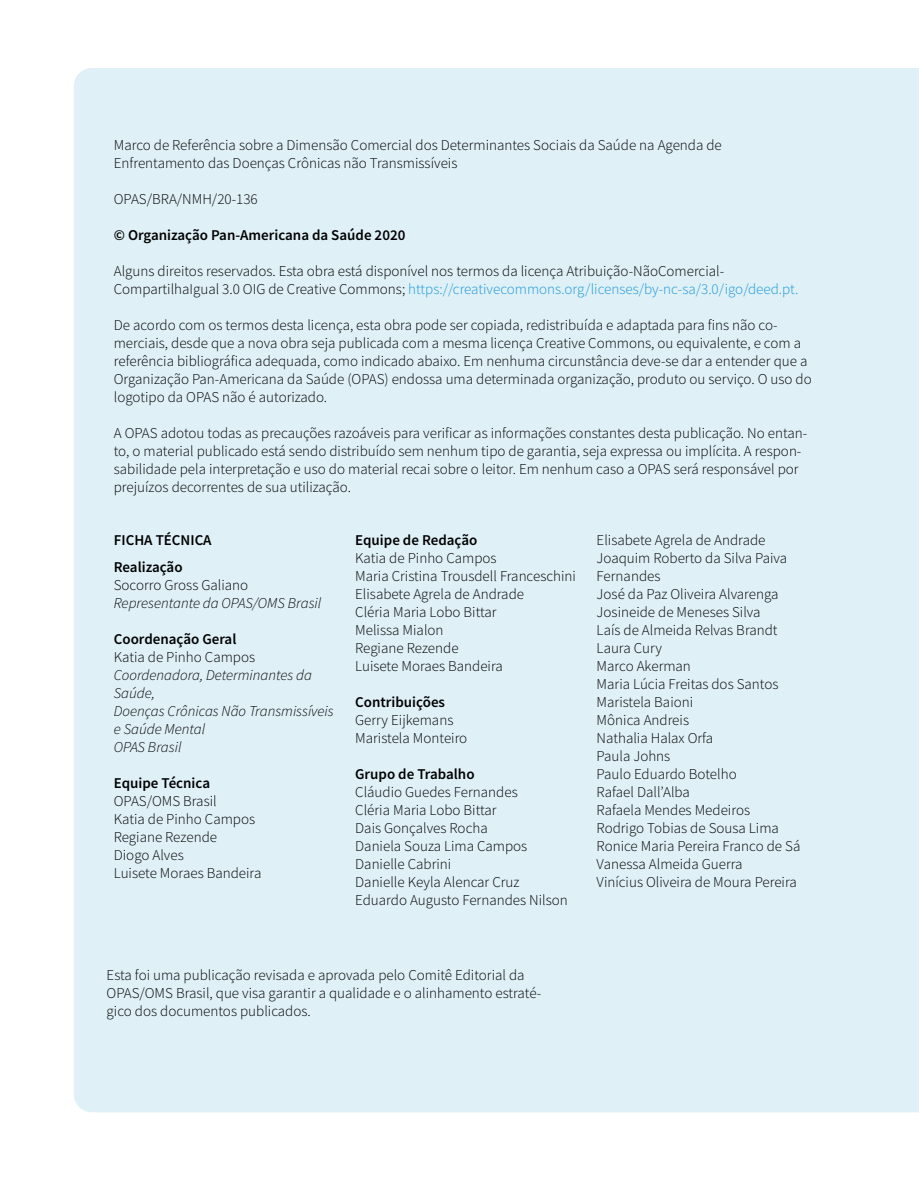
<style>
.page{position:relative;width:919px;height:1191px;background:#fff}
.page>*{position:absolute;margin:0;border:0;box-sizing:border-box;transform-origin:0 0}
.t1{font:300 15px/18px "Source Sans Pro";color:#000}
.t2{font:600 15px/26.5px "Source Sans Pro";color:#000}
.t3{font:italic 300 15px/18px "Source Sans Pro";color:#000}
.s1{color:#1c98d5}
</style>
<div class="page">
<div style="left:74px;top:68px;width:844px;height:1044px;background:#dff0f7"></div>
<p class="t1" style="left:114px;top:136px;width:609px">Marco de Referência sobre a Dimensão Comercial dos Determinantes Sociais da Saúde na Agenda de<br>Enfrentamento das Doenças Crônicas não Transmissíveis</p>
<p class="t1" style="left:114px;top:190px;width:145px">OPAS/BRA/NMH/20-136</p>
<p class="t2" style="left:114px;top:222px;width:293px">© Organização Pan-Americana da Saúde 2020</p>
<p class="t1" style="left:114px;top:262px;width:686px">Alguns direitos reservados. Esta obra está disponível nos termos da licença Atribuição-NãoComercial-<br>CompartilhaIgual 3.0 OIG de Creative Commons; <span class="s1">https://creativecommons.org/licenses/by-nc-sa/3.0/igo/deed.pt.</span></p>
<p class="t1" style="left:114px;top:316px;width:699px">De acordo com os termos desta licença, esta obra pode ser copiada, redistribuída e adaptada para fins não co&shy;merciais, desde que a nova obra seja publicada com a mesma licença Creative Commons, ou equivalente, e com a referência bibliográfica adequada, como indicado abaixo. Em nenhuma circunstância deve-se dar a entender que a Organização Pan-Americana da Saúde (OPAS) endossa uma determinada organização, produto ou serviço. O uso do logotipo da OPAS não é autorizado.</p>
<p class="t1" style="left:114px;top:424px;width:695px">A OPAS adotou todas as precauções razoáveis para verificar as informações constantes desta publicação. No entan&shy;to, o material publicado está sendo distribuído sem nenhum tipo de garantia, seja expressa ou implícita. A respon&shy;sabilidade pela interpretação e uso do material recai sobre o leitor. Em nenhum caso a OPAS será responsável por prejuízos decorrentes de sua utilização.</p>
<p class="t2" style="left:114px;top:526px;width:99px">FICHA TÉCNICA<br>Realização</p>
<p class="t1" style="left:114px;top:575px;width:136px">Socorro Gross Galiano</p>
<p class="t3" style="left:114px;top:593px;width:209px">Representante da OPAS/OMS Brasil</p>
<p class="t2" style="left:114px;top:625px;width:124px">Coordenação Geral</p>
<p class="t1" style="left:114px;top:647px;width:143px">Katia de Pinho Campos</p>
<p class="t3" style="left:114px;top:665px;width:221px">Coordenadora, Determinantes da<br>Saúde,<br>Doenças Crônicas Não Transmissíveis e Saúde Mental<br>OPAS Brasil</p>
<p class="t2" style="left:114px;top:769px;width:98px">Equipe Técnica</p>
<p class="t1" style="left:114px;top:791px;width:149px">OPAS/OMS Brasil<br>Katia de Pinho Campos<br>Regiane Rezende<br>Diogo Alves<br>Luisete Moraes Bandeira</p>
<p class="t2" style="left:355px;top:526px;width:124px">Equipe de Redação</p>
<p class="t1" style="left:355px;top:549px;width:222px">Katia de Pinho Campos<br>Maria Cristina Trousdell Franceschini<br>Elisabete Agrela de Andrade<br>Cléria Maria Lobo Bittar<br>Melissa Mialon<br>Regiane Rezende<br>Luisete Moraes Bandeira</p>
<p class="t2" style="left:355px;top:688px;width:91px">Contribuições</p>
<p class="t1" style="left:355px;top:711px;width:114px">Gerry Eijkemans<br>Maristela Monteiro</p>
<p class="t2" style="left:355px;top:760px;width:121px">Grupo de Trabalho</p>
<p class="t1" style="left:355px;top:783px;width:214px">Cláudio Guedes Fernandes<br>Cléria Maria Lobo Bittar<br>Dais Gonçalves Rocha<br>Daniela Souza Lima Campos<br>Danielle Cabrini<br>Danielle Keyla Alencar Cruz<br>Eduardo Augusto Fernandes Nilson</p>
<p class="t1" style="left:596px;top:531px;width:205px">Elisabete Agrela de Andrade<br>Joaquim Roberto da Silva Paiva<br>Fernandes<br>José da Paz Oliveira Alvarenga<br>Josineide de Meneses Silva<br>Laís de Almeida Relvas Brandt<br>Laura Cury<br>Marco Akerman<br>Maria Lúcia Freitas dos Santos<br>Maristela Baioni<br>Mônica Andreis<br>Nathalia Halax Orfa<br>Paula Johns<br>Paulo Eduardo Botelho<br>Rafael Dall’Alba<br>Rafaela Mendes Medeiros<br>Rodrigo Tobias de Sousa Lima<br>Ronice Maria Pereira Franco de Sá<br>Vanessa Almeida Guerra<br>Vinícius Oliveira de Moura Pereira</p>
<p class="t1" style="left:107px;top:966px;width:436px">Esta foi uma publicação revisada e aprovada pelo Comitê Editorial da<br>OPAS/OMS Brasil, que visa garantir a qualidade e o alinhamento estraté&shy;gico dos documentos publicados.</p>
</div>
